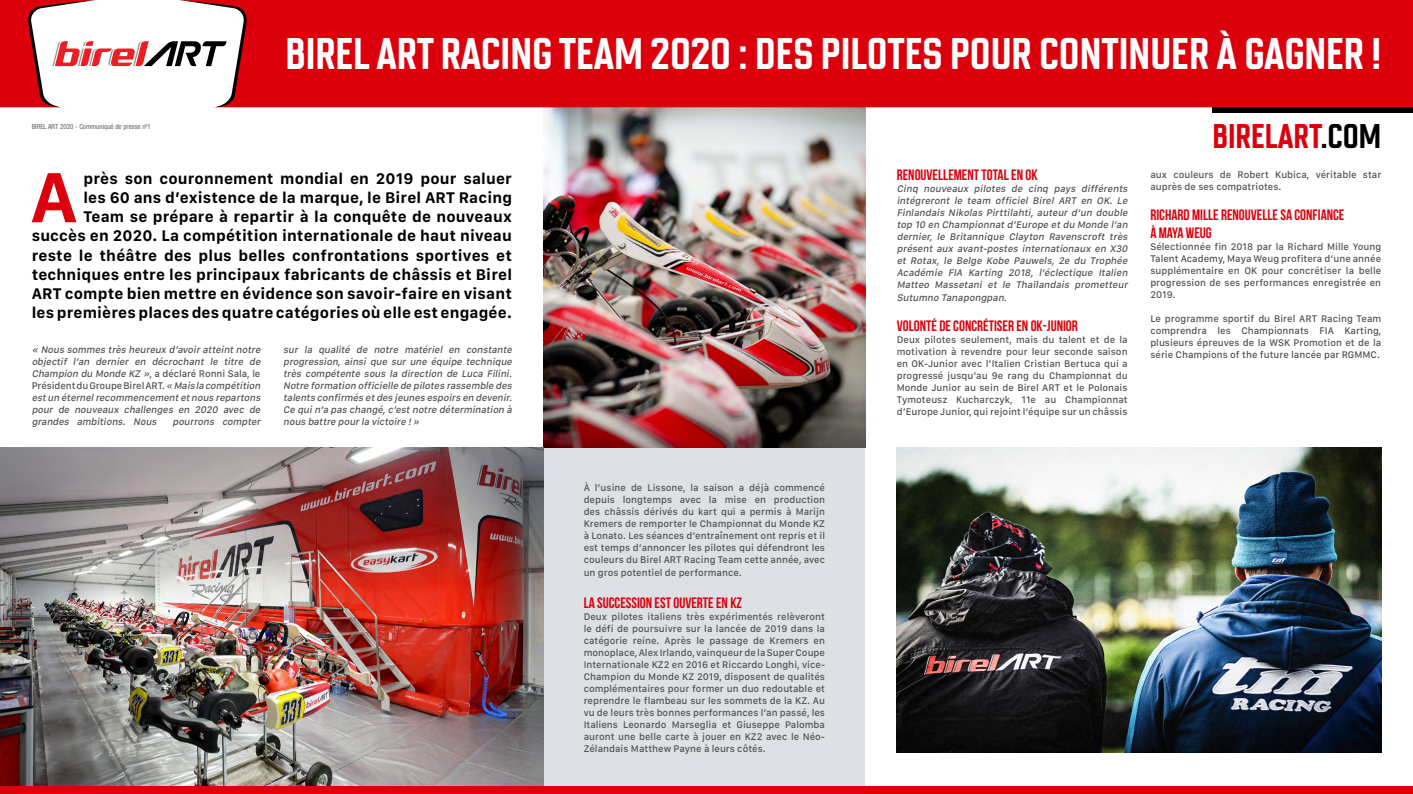
<style>
.page{position:relative;width:1413px;height:794px;background:#fff}
.page>*{position:absolute;margin:0;border:0;box-sizing:border-box;transform-origin:0 0}
.t1{font:700 73.6px "San Francisco Text";color:#dc000d}
.t2{font:700 44.3px "Chromoxome Pro";color:#fff}
.t3{font:700 34.2px "Chromoxome Pro";color:#dc000d}
.t4{font:700 16px/19.2px "San Francisco Text";letter-spacing:.01em;color:#000;text-align:right}
.t5{font:700 15px/18px "Bebas Neue";color:#dc000d}
.t6{font:500 10px/12px "San Francisco Text";color:#4e4e4e;text-align:justify}
.t7{font:italic 500 10px/12px "San Francisco Text";color:#4e4e4e;text-align:justify}
.t8{font:condensed 7px "Helvetica Neue LT Pro";color:#646263}
.s1{color:#000}
.s2{font-style:normal}
</style>
<div class="page">
<div style="left:544px;top:447px;width:321px;height:339px;background:#dde1e5"></div>
<img style="left:544px;top:107px;width:321px;height:340px">
<img style="left:0;top:447px;width:544px;height:339px">
<div style="left:0;top:786px;width:1413px;height:8px;background:#dc000d"></div>
<div style="left:249px;top:0;width:1164px;height:107px;background:#dc000d"></div>
<svg style="left:0;top:0;width:249px;height:107px"></svg>
<div style="left:1212px;top:107px;width:201px;height:6px;background:#000"></div>
<img style="left:897px;top:447px;width:484px;height:306px">
<p class="t8" style="left:32px;top:122px;width:121px">BIREL ART 2020 - Communiqué de presse nº1</p>
<h2 class="t2" style="left:285px;top:28px;width:1097px">BIREL ART RACING TEAM 2020 : DES PILOTES POUR CONTINUER À GAGNER !</h2>
<h3 class="t3" style="left:1212px;top:116px;width:170px">BIRELART<span class="s1">.COM</span></h3>
<p class="t4" style="left:32px;top:169px;width:482px">près son couronnement mondial en 2019 pour saluer<br>les 60 ans d’existence de la marque, le Birel ART Racing<br>Team se prépare à repartir à la conquête de nouveaux succès en 2020. La compétition internationale de haut niveau reste le théâtre des plus belles confrontations sportives et techniques entre les principaux fabricants de châssis et Birel ART compte bien mettre en évidence son savoir-faire en visant les premières places des quatre catégories où elle est engagée.</p>
<h3 class="t5" style="left:897px;top:165px;width:142px">RENOUVELLEMENT TOTAL EN OK</h3>
<h1 class="t1" style="left:30px;top:152px;width:49px">A</h1>
<p class="t7" style="left:897px;top:183px;width:235px">Cinq nouveaux pilotes de cinq pays différents intégreront le team officiel Birel ART en OK. Le Finlandais Nikolas Pirttilahti, auteur d’un double top 10 en Championnatd’Europe etdu Monde l’an dernier, le Britannique Clayton Ravenscroft très présent aux avant-postes internationaux en X30 et Rotax, le Belge Kobe Pauwels, 2e du Trophée Académie FIA Karting 2018, l’éclectique Italien Matteo Massetani et le Thaïlandais prometteur Sutumno Tanapongpan.</p>
<h3 class="t5" style="left:897px;top:317px;width:183px">VOLONTÉ DE CONCRÉTISER EN OK-JUNIOR</h3>
<p class="t6" style="left:897px;top:335px;width:232px">Deux pilotes seulement, mais du talent et de la motivation à revendre pour leur seconde saison en OK-Junior avec l’Italien Cristian Bertuca qui a progressé jusqu’au 9e rang du Championnat du Monde Junior au sein de Birel ART et le Polonais Tymoteusz Kucharczyk, 11e au Championnat d’Europe Junior, qui rejoint l’équipe sur un châssis</p>
<p class="t7" style="left:32px;top:345px;width:233px;text-align:left">« Nous sommes très heureux d’avoiratteintnotre objectif l’an dernier en décrochant le titre de Champion du Monde KZ »<span class="s2">, a déclaré Ronni Sala, le Président du Groupe Birel ART.</span> « Mais la compétition estun éternelrecommencementetnous repartons pour de nouveaux challenges en 2020 avec de grandes ambitions. Nous</p>
<p class="t7" style="left:283px;top:345px;width:233px">sur la qualité de notre matériel en constante progression, ainsi que sur une équipe technique très compétente sous la direction de Luca Filini.<br>Notre formation officielle de pilotes rassemble des talents confirmés etdes jeunes espoirs en devenir.<br>Ce quin’a pas changé,c’estnotre détermination à nous battre pourla victoire !»</p>
<p class="t7" style="left:172px;top:417px;width:92px">pourrons compter</p>
<p class="t6" style="left:584px;top:482px;width:243px">À l’usine de Lissone, la saison a déjà commencé depuis longtemps avec la mise en production des châssis dérivés du kart qui a permis à Marijn Kremers de remporter le Championnat du Monde KZ à Lonato. Les séances d’entraînement ont repris et il est temps d’annoncer les pilotes qui défendront les couleurs du Birel ART Racing Team cette année, avec</p>
<p class="t6" style="left:584px;top:568px;width:160px">un gros potentiel de performance.</p>
<h3 class="t5" style="left:584px;top:593px;width:160px">LA SUCCESSION EST OUVERTE EN KZ</h3>
<p class="t6" style="left:584px;top:611px;width:243px">Deux pilotes italiens très expérimentés relèveront le défi de poursuivre sur la lancée de 2019 dans la catégorie reine. Après le passage de Kremers en monoplace, Alex Irlando, vainqueur de la Super Coupe Internationale KZ2 en 2016 et Riccardo Longhi, vice-Champion du Monde KZ 2019, disposent de qualités complémentaires pour former un duo redoutable et reprendre le flambeau sur les sommets de la KZ. Au vu de leurs très bonnes performances l’an passé, les Italiens Leonardo Marseglia et Giuseppe Palomba auront une belle carte à jouer en KZ2 avec le Néo-Zélandais Matthew Payne à leurs côtés.</p>
<p class="t6" style="left:1150px;top:170px;width:232px">aux couleurs de Robert Kubica, véritable star auprès de ses compatriotes.</p>
<h3 class="t5" style="left:1150px;top:206px;width:196px">RICHARD MILLE RENOUVELLE SA CONFIANCE<br>À MAYA WEUG</h3>
<p class="t6" style="left:1150px;top:242px;width:232px">Sélectionnée fin 2018 par la Richard Mille Young Talent Academy, Maya Weug profitera d’une année supplémentaire en OK pour concrétiser la belle progression de ses performances enregistrée en 2019.</p>
<p class="t6" style="left:1150px;top:314px;width:232px">Le programme sportif du Birel ART Racing Team comprendra les Championnats FIA Karting, plusieurs épreuves de la WSK Promotion et de la série Champions of the future lancée par RGMMC.</p>
</div>
